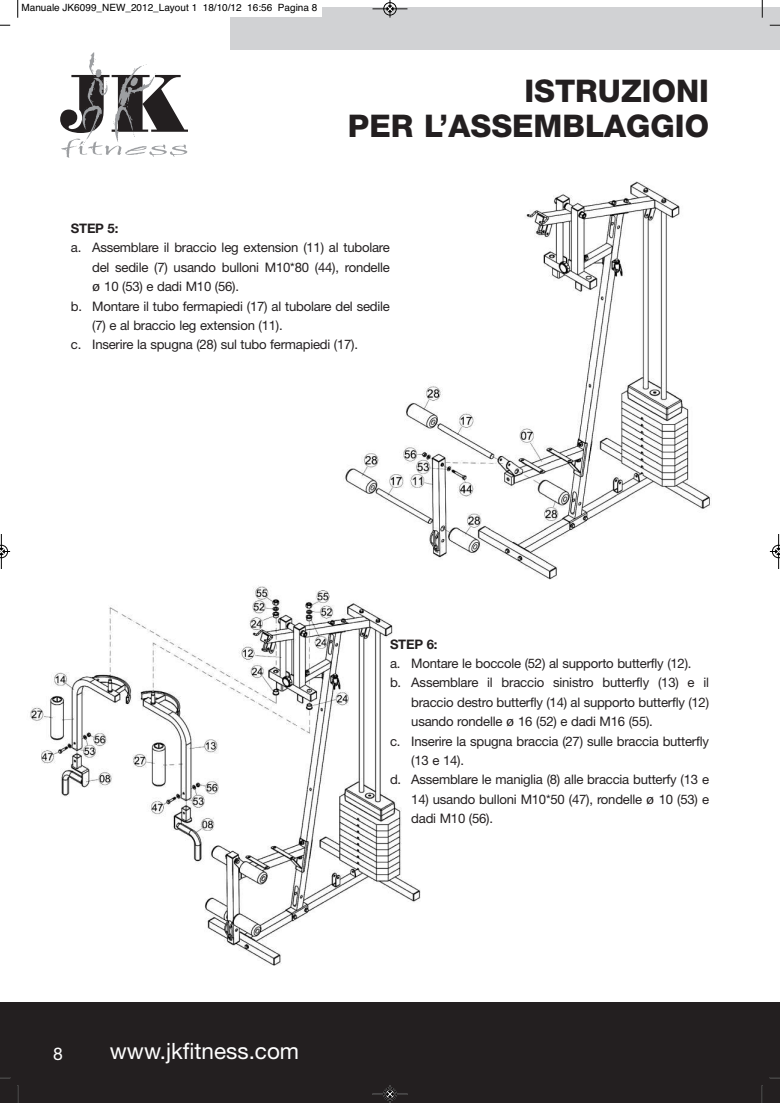
<style>
.page{position:relative;width:780px;height:1103px;background:#fff}
.page>*{position:absolute;margin:0;border:0;box-sizing:border-box;transform-origin:0 0}
.t1{font:800 31.25px/35px "Helvetica Neue";color:#231f20;text-align:right}
.t2{font:22.5px "Helvetica Neue";color:#fff}
.t3{font:17.5px "Helvetica Neue";color:#fff}
.t4{font:13.12px/19.4px "Helvetica Neue";letter-spacing:-.015em;color:#231f20}
.t5{font:700 13.12px "Helvetica Neue";letter-spacing:-.015em;color:#231f20}
.t6{font:10px "Helvetica";color:#000}
.s1{font-family:"Lucida Grande"}
</style>
<div class="page">
<img style="left:30px;top:585px;width:391px;height:381px">
<div style="left:0;top:1002px;width:780px;height:101px;background:#231f20"></div>
<div style="left:230px;top:8px;width:550px;height:42px;background:#d1d2d4"></div>
<svg style="left:60px;top:52px;width:128px;height:106px"></svg>
<img style="left:337px;top:181px;width:375px;height:414px">
<div style="left:16px;top:0;width:306px;height:16px;background:#fff"></div>
<svg style="left:17px;top:0;width:2px;height:18px"></svg>
<svg style="left:761px;top:0;width:2px;height:18px"></svg>
<svg style="left:17px;top:1085px;width:2px;height:18px"></svg>
<svg style="left:761px;top:1085px;width:2px;height:18px"></svg>
<hr style="left:372px;top:8px;width:35px;height:1px;background:#fff">
<div style="left:383px;top:2px;width:13px;height:14px;border:1px solid #fff;border-radius:50%"></div>
<hr style="left:372px;top:9px;width:35px;height:1px;background:#000">
<div style="left:383px;top:2px;width:13px;height:13px;border:1px solid #000;border-radius:50%"></div>
<svg style="left:387px;top:0;width:6px;height:18px"></svg>
<div style="left:383px;top:1087px;width:13px;height:14px;border:1px solid #fff;border-radius:50%"></div>
<hr style="left:372px;top:1094px;width:35px;height:1px;background:#000">
<div style="left:383px;top:1088px;width:13px;height:12px;border:1px solid #000;border-radius:50%"></div>
<svg style="left:387px;top:1085px;width:6px;height:18px"></svg>
<hr style="left:1px;top:534px;width:1px;height:35px;background:#000">
<svg style="left:0;top:545px;width:10px;height:13px"></svg>
<hr style="left:778px;top:534px;width:1px;height:35px;background:#000">
<svg style="left:769px;top:545px;width:11px;height:13px"></svg>
<p class="t6" style="left:21px;top:4px;width:297px">Manuale JK6099_NEW_2012_Layout 1 18/10/12 16:56 Pagina 8</p>
<h1 class="t1" style="left:348px;top:76px;width:362px">ISTRUZIONI<br>PER L’ASSEMBLAGGIO</h1>
<p class="t5" style="left:71px;top:224px;width:49px">STEP 5:</p>
<p class="t4" style="left:71px;top:239px;width:320px">a. Assemblare il braccio leg extension (11) al tubolare</p>
<p class="t4" style="left:92px;top:259px;width:299px">del sedile (7) usando bulloni M10*80 (44), rondelle</p>
<p class="t4" style="left:92px;top:278px;width:148px"><span class="s1">ø</span> 10 (53) e dadi M10 (56).</p>
<p class="t4" style="left:71px;top:298px;width:320px">b. Montare il tubo fermapiedi (17) al tubolare del sedile</p>
<p class="t4" style="left:92px;top:317px;width:192px">(7) e al braccio leg extension (11).</p>
<p class="t4" style="left:71px;top:336px;width:289px">c. Inserire la spugna (28) sul tubo fermapiedi (17).</p>
<h3 class="t3" style="left:53px;top:1047px;width:11px">8</h3>
<h2 class="t2" style="left:110px;top:1043px;width:191px">www.jkfitness.com</h2>
<p class="t5" style="left:390px;top:639px;width:49px">STEP 6:</p>
<p class="t4" style="left:390px;top:655px;width:303px">a. Montare le boccole (52) al supporto butterfly (12).</p>
<p class="t4" style="left:390px;top:674px;width:320px">b. Assemblare il braccio sinistro butterfly (13) e il</p>
<p class="t4" style="left:411px;top:694px;width:299px">braccio destro butterfly (14) al supporto butterfly (12)</p>
<p class="t4" style="left:411px;top:713px;width:243px">usando rondelle <span class="s1">ø</span> 16 (52) e dadi M16 (55).</p>
<p class="t4" style="left:390px;top:732px;width:320px">c. Inserire la spugna braccia (27) sulle braccia butterfly</p>
<p class="t4" style="left:411px;top:752px;width:54px">(13 e 14).</p>
<p class="t4" style="left:390px;top:771px;width:320px">d. Assemblare le maniglia (8) alle braccia butterfy (13 e</p>
<p class="t4" style="left:411px;top:791px;width:299px">14) usando bulloni M10*50 (47), rondelle <span class="s1">ø</span> 10 (53) e dadi M10 (56).</p>
</div>
